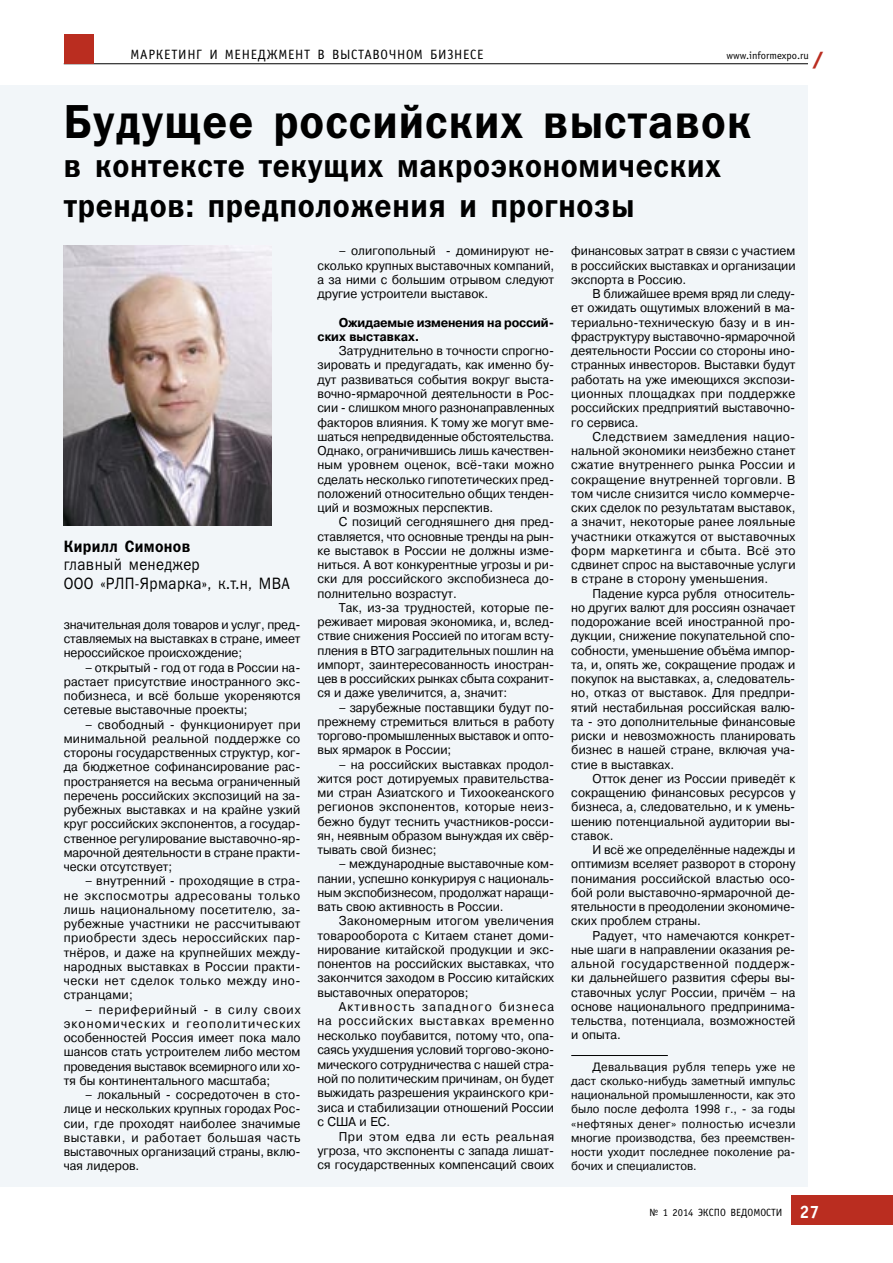
<style>
.page{position:relative;width:893px;height:1263px;background:#fff}
.page>*{position:absolute;margin:0;border:0;box-sizing:border-box;transform-origin:0 0}
.Заголовок_статьи_Frunklin_Demi{font:48px "Franklin Gothic Demi C";letter-spacing:.025em;color:#000;scale:.9 1}
.Заголовок_статьи_Frunklin_Demi-2{font:33px/39.6px "Franklin Gothic Demi C";letter-spacing:.025em;color:#000;scale:.9 1}
.Page_Number{font:700 18px "Officina Sans C";color:#fff}
.t1{font:700 18px "Futuris XC";color:#ba2d20;scale:1.2 1}
.Заголовок_статьи_Frunklin_Demi-3{font:16.5px "Franklin Gothic Book C";letter-spacing:.025em;color:#000;scale:.9 1}
.Заголовок_статьи_Frunklin_Demi-4{font:16.5px "Franklin Gothic Demi C";letter-spacing:.025em;color:#000;scale:.9 1}
.Рубрика{font:13.5px "Officina Sans C";letter-spacing:.05em;color:#000}
.Основной_текст_PragmC{font:12.75px/14.2px "Pragmatica C";color:#000;text-align:justify;scale:.95 1}
.Основной_текст_PragmC-2{font:700 12.75px/14.2px "Pragmatica C";letter-spacing:-.015em;color:#000;scale:.95 1}
.Сноска{font:12px/14.2px "Pragmatica C";letter-spacing:.005em;color:#000;text-align:justify;scale:.95 1}
.Колонтитул{font:10.5px "Officina Sans C";color:#000}
.Рубрика-2{font:10.5px "Officina Sans C";color:#000}
</style>
<div class="page">
<div style="left:791px;top:1195px;width:102px;height:30px;background:#ba2d20"></div>
<hr style="left:64px;top:63px;width:744px;height:1px;background:#000">
<div style="left:64px;top:34px;width:30px;height:30px;background:#ba2d20"></div>
<div style="left:0;top:85px;width:808px;height:1101px;background:#f2f6f9"></div>
<hr style="left:571px;top:1055px;width:97px;height:1px;background:#000">
<img style="left:64px;top:246px;width:208px;height:280px">
<p class="Рубрика" style="left:131px;top:48px;width:355px">МАРКЕТИНГ И МЕНЕДЖМЕНТ В ВЫСТАВОЧНОМ БИЗНЕСЕ</p>
<p class="t1" style="left:812px;top:49px;width:11px">/</p>
<p class="Заголовок_статьи_Frunklin_Demi" style="left:64px;top:94px;width:766px">Будущее российских выставок</p>
<p class="Заголовок_статьи_Frunklin_Demi-2" style="left:64px;top:145px;width:732px">в контексте текущих макроэкономических трендов: предположения и прогнозы</p>
<p class="Рубрика-2" style="left:726px;top:50px;width:84px">www.informexpo.ru</p>
<p class="Заголовок_статьи_Frunklin_Demi-4" style="left:64px;top:537px;width:143px">Кирилл Симонов</p>
<p class="Заголовок_статьи_Frunklin_Demi-3" style="left:64px;top:555px;width:153px">главный менеджер</p>
<p class="Заголовок_статьи_Frunklin_Demi-3" style="left:64px;top:574px;width:253px">ООО «РЛП-Ярмарка», к.т.н, MBA</p>
<p class="Основной_текст_PragmC" style="left:64px;top:617px;width:251px">значительная доля товаров и услуг, пред&shy;ставляемых на выставках в стране, имеет нероссийское происхождение;</p>
<p class="Основной_текст_PragmC" style="left:64px;top:660px;width:251px;text-indent:21px">– открытый - год от года в России на&shy;растает присутствие иностранного экс&shy;побизнеса, и всё больше укореняются сетевые выставочные проекты;</p>
<p class="Основной_текст_PragmC" style="left:64px;top:717px;width:251px;text-indent:21px">– свободный - функционирует при минимальной реальной поддержке со стороны государственных структур, ког&shy;да бюджетное софинансирование рас&shy;пространяется на весьма ограниченный перечень российских экспозиций на за&shy;рубежных выставках и на крайне узкий круг российских экспонентов, а государ&shy;ственное регулирование выставочно-яр&shy;марочной деятельности в стране практи&shy;чески отсутствует;</p>
<p class="Основной_текст_PragmC" style="left:64px;top:874px;width:251px;text-indent:21px">– внутренний - проходящие в стра&shy;не экспосмотры адресованы только лишь национальному посетителю, за&shy;рубежные участники не рассчитывают приобрести здесь нероссийских пар&shy;тнёров, и даже на крупнейших между&shy;народных выставках в России практи&shy;чески нет сделок только между ино&shy;странцами;</p>
<p class="Основной_текст_PragmC" style="left:64px;top:1002px;width:251px;text-indent:21px">– периферийный - в силу своих экономических и геополитических особенностей Россия имеет пока мало шансов стать устроителем либо местом проведения выставок всемирного или хо&shy;тя бы континентального масштаба;</p>
<p class="Основной_текст_PragmC" style="left:64px;top:1088px;width:251px;text-indent:21px">– локальный - сосредоточен в сто&shy;лице и нескольких крупных городах Рос&shy;сии, где проходят наиболее значимые выставки, и работает большая часть выставочных организаций страны, вклю&shy;чая лидеров.</p>
<p class="Основной_текст_PragmC" style="left:317px;top:244px;width:251px;text-indent:21px">– олигопольный - доминируют не&shy;сколько крупных выставочных компаний, а за ними с большим отрывом следуют другие устроители выставок.</p>
<p class="Основной_текст_PragmC-2" style="left:317px;top:315px;width:251px;text-indent:21px">Ожидаемые изменения на россий&shy;ских выставках.</p>
<p class="Основной_текст_PragmC" style="left:317px;top:344px;width:251px;text-indent:21px">Затруднительно в точности спрогно&shy;зировать и предугадать, как именно бу&shy;дут развиваться события вокруг выста&shy;вочно-ярмарочной деятельности в Рос&shy;сии - слишком много разнонаправленных факторов влияния. К тому же могут вме&shy;шаться непредвиденные обстоятельства.<br>Однако, ограничившись лишь качествен&shy;ным уровнем оценок, всё-таки можно сделать несколько гипотетических пред&shy;положений относительно общих тенден&shy;ций и возможных перспектив.</p>
<p class="Основной_текст_PragmC" style="left:317px;top:515px;width:251px;text-indent:21px">С позиций сегодняшнего дня пред&shy;ставляется, что основные тренды на рын&shy;ке выставок в России не должны изме&shy;ниться. А вот конкурентные угрозы и ри&shy;ски для российского экспобизнеса до&shy;полнительно возрастут.</p>
<p class="Основной_текст_PragmC" style="left:317px;top:600px;width:251px;text-indent:21px">Так, из-за трудностей, которые пе&shy;реживает мировая экономика, и, вслед&shy;ствие снижения Россией по итогам всту&shy;пления в ВТО заградительных пошлин на импорт, заинтересованность иностран&shy;цев в российских рынках сбыта сохранит&shy;ся и даже увеличится, а, значит:</p>
<p class="Основной_текст_PragmC" style="left:317px;top:700px;width:251px;text-indent:21px">– зарубежные поставщики будут по&shy;прежнему стремиться влиться в работу торгово-промышленных выставок и опто&shy;вых ярмарок в России;</p>
<p class="Основной_текст_PragmC" style="left:317px;top:757px;width:251px;text-indent:21px">– на российских выставках продол&shy;жится рост дотируемых правительства&shy;ми стран Азиатского и Тихоокеанского регионов экспонентов, которые неиз&shy;бежно будут теснить участников-росси&shy;ян, неявным образом вынуждая их свёр&shy;тывать свой бизнес;</p>
<p class="Основной_текст_PragmC" style="left:317px;top:857px;width:251px;text-indent:21px">– международные выставочные ком&shy;пании, успешно конкурируя с националь&shy;ным экспобизнесом, продолжат наращи&shy;вать свою активность в России.</p>
<p class="Основной_текст_PragmC" style="left:317px;top:914px;width:251px;text-indent:21px">Закономерным итогом увеличения товарооборота с Китаем станет доми&shy;нирование китайской продукции и экс&shy;понентов на российских выставках, что закончится заходом в Россию китайских выставочных операторов;</p>
<p class="Основной_текст_PragmC" style="left:317px;top:999px;width:251px;text-indent:21px">Активность западного бизнеса на российских выставках временно несколько поубавится, потому что, опа&shy;саясь ухудшения условий торгово-эконо&shy;мического сотрудничества с нашей стра&shy;ной по политическим причинам, он будет выжидать разрешения украинского кри&shy;зиса и стабилизации отношений России с США и ЕС.</p>
<p class="Основной_текст_PragmC" style="left:317px;top:1129px;width:251px;text-indent:21px">При этом едва ли есть реальная угроза, что экспоненты с запада лишат&shy;ся государственных компенсаций своих</p>
<p class="Основной_текст_PragmC" style="left:571px;top:244px;width:238px">финансовых затрат в связи с участием в российских выставках и организации экспорта в Россию.</p>
<p class="Основной_текст_PragmC" style="left:571px;top:287px;width:237px;text-indent:21px">В ближайшее время вряд ли следу&shy;ет ожидать ощутимых вложений в ма&shy;териально-техническую базу и в ин&shy;фраструктуру выставочно-ярмарочной деятельности России со стороны ино&shy;странных инвесторов. Выставки будут работать на уже имеющихся экспози&shy;ционных площадках при поддержке российских предприятий выставочно&shy;го сервиса.</p>
<p class="Основной_текст_PragmC" style="left:571px;top:429px;width:238px;text-indent:21px">Следствием замедления нацио&shy;нальной экономики неизбежно станет сжатие внутреннего рынка России и сокращение внутренней торговли. В том числе снизится число коммерче&shy;ских сделок по результатам выставок, а значит, некоторые ранее лояльные участники откажутся от выставочных форм маркетинга и сбыта. Всё это сдвинет спрос на выставочные услуги в стране в сторону уменьшения.</p>
<p class="Основной_текст_PragmC" style="left:571px;top:586px;width:237px;text-indent:21px">Падение курса рубля относитель&shy;но других валют для россиян означает подорожание всей иностранной про&shy;дукции, снижение покупательной спо&shy;собности, уменьшение объёма импор&shy;та, и, опять же, сокращение продаж и покупок на выставках, а, следователь&shy;но, отказ от выставок. Для предпри&shy;ятий нестабильная российская валю&shy;та - это дополнительные финансовые риски и невозможность планировать бизнес в нашей стране, включая уча&shy;стие в выставках.</p>
<p class="Основной_текст_PragmC" style="left:571px;top:771px;width:238px;text-indent:21px">Отток денег из России приведёт к сокращению финансовых ресурсов у бизнеса, а, следовательно, и к умень&shy;шению потенциальной аудитории вы&shy;ставок.</p>
<p class="Основной_текст_PragmC" style="left:571px;top:843px;width:237px;text-indent:21px">И всё же определённые надежды и оптимизм вселяет разворот в сторону понимания российской властью осо&shy;бой роли выставочно-ярмарочной де&shy;ятельности в преодолении экономиче&shy;ских проблем страны.</p>
<p class="Основной_текст_PragmC" style="left:571px;top:928px;width:237px;text-indent:21px">Радует, что намечаются конкрет&shy;ные шаги в направлении оказания ре&shy;альной государственной поддерж&shy;ки дальнейшего развития сферы вы&shy;ставочных услуг России, причём – на основе национального предпринима&shy;тельства, потенциала, возможностей и опыта.</p>
<p class="Сноска" style="left:571px;top:1059px;width:237px;text-indent:21px">Девальвация рубля теперь уже не даст сколько-нибудь заметный импульс национальной промышленности, как это было после дефолта 1998 г., - за годы «нефтяных денег» полностью исчезли многие производства, без преемствен&shy;ности уходит последнее поколение ра&shy;бочих и специалистов.</p>
<p class="Колонтитул" style="left:649px;top:1207px;width:135px">№ 1 2014 ЭКСПО ВЕДОМОСТИ</p>
<p class="Page_Number" style="left:799px;top:1201px;width:22px">27</p>
</div>
